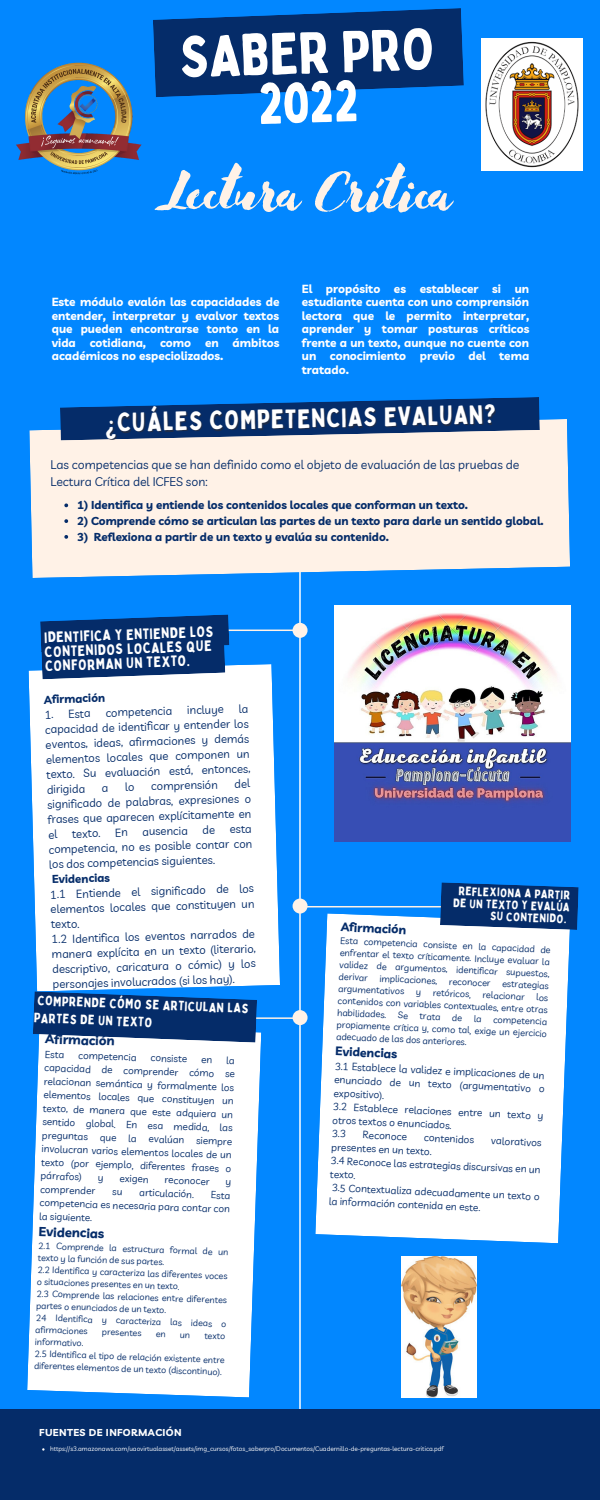
<style>
.page{position:relative;width:600px;height:1500px;background:#0287ff}
.page>*{position:absolute;margin:0;border:0;box-sizing:border-box;transform-origin:0 0}
.t1{font:61.8px "Advetime";color:#fff2e7}
.t2{font:57.6px/49.4px "Bobby Jones";color:#fff;text-align:center}
.t3{font:26px "Bobby Jones";color:#fff}
.t4{font:14.7px/14.3px "Bobby Jones";color:#fff}
.t5{font:13.3px "Bobby Jones";color:#fff}
.t6{font:700 13px "Livvic";color:#052c69}
.t7{font:12.2px/16.5px "Livvic";color:#052c69}
.t8{font:700 12.2px "Livvic";color:#052c69}
.t9{font:12px/12px "Bobby Jones";color:#fff;text-align:right}
.t10{font:700 11.7px/13.5px "Livvic";color:#fff;text-align:justify}
.t11{font:700 11.5px "Livvic";color:#052c69}
.t12{font:11.4px/14.8px "Livvic";color:#052c69;text-align:justify}
.t13{font:700 11.4px "Livvic";color:#052c69}
.t14{font:10.2px/13.8px "Livvic";color:#052c69}
.t15{font:10px/13.5px "Livvic";color:#052c69;text-align:justify}
.t16{font:700 10px "Livvic";letter-spacing:.04em;color:#fff}
.t17{font:9.2px/12.3px "Livvic";color:#052c69;text-align:justify}
.t18{font:9px/12px "Livvic";color:#052c69}
.t19{font:6.4px "Livvic";color:#fff}
</style>
<div class="page">
<hr style="left:299px;top:517px;width:2px;height:892px;background:#fff">
<div style="left:29px;top:419px;width:541px;height:159px;background:#fff2e7"></div>
<hr style="left:212px;top:630px;width:86px;height:1px;background:#fff2e7">
<hr style="left:120px;top:1017px;width:179px;height:2px;background:#fff2e7">
<hr style="left:307px;top:906px;width:135px;height:1px;background:#fff2e7">
<div style="left:293px;top:623px;width:15px;height:15px;background:#fff2e7;border-radius:50%"></div>
<div style="left:293px;top:899px;width:15px;height:15px;background:#fff2e7;border-radius:50%"></div>
<div style="left:0;top:1409px;width:600px;height:91px;background:#052c69"></div>
<div style="left:29px;top:664px;width:251px;height:327px;background:#fff"></div>
<svg style="left:315px;top:913px;width:255px;height:330px;fill:#fff"></svg>
<div style="left:27px;top:1032px;width:234px;height:365px;background:#fff"></div>
<div style="left:293px;top:1010px;width:15px;height:15px;background:#fff2e7;border-radius:50%"></div>
<svg style="left:60px;top:397px;width:480px;height:43px"></svg>
<svg style="left:33px;top:991px;width:224px;height:52px"></svg>
<svg style="left:440px;top:882px;width:139px;height:48px"></svg>
<svg style="left:40px;top:614px;width:189px;height:65px"></svg>
<svg style="left:153px;top:8px;width:311px;height:89px"></svg>
<img style="left:16px;top:62px;width:126px;height:113px">
<img style="left:334px;top:605px;width:236px;height:236px">
<img style="left:402px;top:1256px;width:74px;height:141px">
<img style="left:482px;top:39px;width:100px;height:132px">
<svg style="left:64px;top:503px;width:4px;height:4px"></svg>
<svg style="left:64px;top:519px;width:4px;height:4px"></svg>
<svg style="left:64px;top:535px;width:4px;height:4px"></svg>
<svg style="left:202px;top:1058px;width:10px;height:5px"></svg>
<svg style="left:98px;top:1176px;width:5px;height:7px"></svg>
<svg style="left:226px;top:1180px;width:5px;height:8px"></svg>
<svg style="left:112px;top:1190px;width:10px;height:5px"></svg>
<svg style="left:156px;top:1332px;width:9px;height:5px"></svg>
<svg style="left:181px;top:1333px;width:9px;height:5px"></svg>
<svg style="left:416px;top:991px;width:5px;height:6px"></svg>
<svg style="left:332px;top:1130px;width:13px;height:8px"></svg>
<svg style="left:102px;top:786px;width:6px;height:6px"></svg>
<svg style="left:126px;top:783px;width:8px;height:8px"></svg>
<svg style="left:116px;top:828px;width:11px;height:8px"></svg>
<svg style="left:203px;top:825px;width:12px;height:9px"></svg>
<p class="t2" style="left:178px;top:31px;width:257px;rotate:-2deg">SABER PRO<br>2022</p>
<p class="t1" style="left:154px;top:150px;width:298px">Lectura Crítica</p>
<p class="t10" style="left:52px;top:295px;width:229px">Este módulo evalón las capacidades de entender, interpretar y evalvor textos que pueden encontrarse tonto en la vida cotidiana, como en ámbitos académicos no especiolizados.</p>
<p class="t10" style="left:302px;top:282px;width:229px">El propósito es establecer si un estudiante cuenta con uno comprensión lectora que le permito interpretar, aprender y tomar posturas críticos frente a un texto, aunque no cuente con un conocimiento previo del tema tratado.</p>
<p class="t3" style="left:105px;top:405px;width:392px;rotate:-1deg">¿CUÁLES COMPETENCIAS EVALUAN?</p>
<p class="t7" style="left:50px;top:456px;width:470px">Las competencias que se han definido como el objeto de evaluación de las pruebas de<br>Lectura Crítica del ICFES son:</p>
<p class="t11" style="left:77px;top:498px;width:392px">1) Identifica y entiende los contenidos locales que conforman un texto.</p>
<p class="t11" style="left:77px;top:514px;width:468px">2) Comprende cómo se articulan las partes de un texto para darle un sentido global.</p>
<p class="t11" style="left:77px;top:529px;width:313px">3) Reflexiona a partir de un texto y evalúa su contenido.</p>
<p class="t4" style="left:44px;top:630px;width:171px;rotate:-2deg">IDENTIFICA Y ENTIENDE LOS<br>CONTENIDOS LOCALES QUE<br>CONFORMAN UN TEXTO.</p>
<p class="t13" style="left:44px;top:692px;width:63px;rotate:-2deg">Afirmación</p>
<p class="t12" style="left:44px;top:707px;width:48px;rotate:-2deg">1. Esta</p>
<p class="t12" style="left:105px;top:705px;width:68px;rotate:-2deg">competencia</p>
<p class="t12" style="left:187px;top:703px;width:38px;rotate:-2deg">incluye</p>
<p class="t12" style="left:44px;top:708px;width:206px;text-indent:195px;rotate:-2deg">la capacidad de identificar y entender los eventos, ideas, afirmaciones y demás elementos locales que componen un texto. Su evaluación está, entonces, dirigida</p>
<p class="t12" style="left:46px;top:783px;width:205px;text-indent:188px;rotate:-2deg">del significado de palabras, expresiones o frases que aparecen explícitamente en el</p>
<p class="t12" style="left:151px;top:779px;width:68px;rotate:-2deg">comprensión</p>
<p class="t12" style="left:48px;top:828px;width:205px;text-indent:182px;rotate:-2deg">esta competencia, no es posible contar con los dos competencias siguientes.</p>
<p class="t13" style="left:52px;top:872px;width:59px;rotate:-2deg">Evidencias</p>
<p class="t12" style="left:50px;top:887px;width:206px;rotate:-2deg">1.1 Entiende el significado de los elementos locales que constituyen un texto.</p>
<p class="t12" style="left:51px;top:932px;width:206px;rotate:-2deg">1.2 Identifica los eventos narrados de manera explícita en un texto (literario, descriptivo, caricatura o cómic) y los personajes involucrados (si los hay).</p>
<p class="t12" style="left:72px;top:826px;width:30px;rotate:-2deg">texto.</p>
<p class="t12" style="left:142px;top:824px;width:47px;rotate:-2deg">ausencia</p>
<p class="t5" style="left:38px;top:992px;width:212px;rotate:2deg">COMPRENDE CÓMO SE ARTICULAN LAS</p>
<p class="t5" style="left:34px;top:1010px;width:120px;rotate:2deg">PARTES DE UN TEXTO</p>
<p class="t6" style="left:46px;top:1030px;width:71px;rotate:2deg">Afirmación</p>
<p class="t15" style="left:45px;top:1047px;width:21px;rotate:2deg">Esta</p>
<p class="t15" style="left:79px;top:1048px;width:60px;rotate:2deg">competencia</p>
<p class="t15" style="left:151px;top:1051px;width:38px;rotate:2deg">consiste</p>
<p class="t15" style="left:45px;top:1047px;width:192px;text-indent:182px;rotate:2deg">la capacidad de comprender cómo se relacionan semántica y formalmente los elementos locales que constituyen un texto, de manera que este adquiera un sentido global. En esa medida, las preguntas que la evalúan siempre involucran varios elementos locales de un texto (por ejemplo, diferentes frases o párrafos)</p>
<p class="t15" style="left:120px;top:1171px;width:31px;rotate:2deg">exigen</p>
<p class="t15" style="left:165px;top:1173px;width:46px;rotate:2deg">reconocer</p>
<p class="t15" style="left:40px;top:1182px;width:57px;rotate:2deg">comprender</p>
<p class="t15" style="left:140px;top:1185px;width:56px;rotate:2deg">articulación.</p>
<p class="t15" style="left:40px;top:1182px;width:192px;text-indent:171px;rotate:2deg">Esta competencia es necesaria para contar con la siguiente.</p>
<p class="t6" style="left:39px;top:1223px;width:67px;rotate:2deg">Evidencias</p>
<p class="t18" style="left:39px;top:1239px;width:192px;rotate:2deg">2.1 Comprende la estructura formal de un texto y la función de sus partes.</p>
<p class="t18" style="left:38px;top:1263px;width:192px;rotate:2deg">2.2 Identifica y caracteriza las diferentes voces o situaciones presentes en un texto.</p>
<p class="t18" style="left:37px;top:1287px;width:192px;rotate:2deg">2.3 Comprende las relaciones entre diferentes partes o enunciados de un texto.</p>
<p class="t18" style="left:36px;top:1311px;width:192px;rotate:2deg">24 Identifica y caracteriza las ideas o afirmaciones</p>
<p class="t18" style="left:102px;top:1326px;width:41px;rotate:2deg">presentes</p>
<p class="t18" style="left:205px;top:1329px;width:22px;rotate:2deg">texto</p>
<p class="t18" style="left:35px;top:1335px;width:50px;rotate:2deg">informativo.</p>
<p class="t18" style="left:35px;top:1347px;width:192px;rotate:2deg">2.5 Identifica el tipo de relación existente entre diferentes elementos de un texto (discontinuo).</p>
<p class="t9" style="left:454px;top:884px;width:118px;rotate:2deg">REFLEXIONA A PARTIR<br>DE UN TEXTO Y EVALÚA<br>SU CONTENIDO.</p>
<p class="t8" style="left:341px;top:919px;width:67px;rotate:3deg">Afirmación</p>
<p class="t17" style="left:341px;top:934px;width:212px;line-height:11.9px;rotate:3deg">Esta competencia consiste en la capacidad de enfrentar el texto críticamente. Incluye evaluar la validez de argumentos, identificar supuestos,</p>
<p class="t17" style="left:339px;top:970px;width:31px;rotate:3deg">derivar</p>
<p class="t17" style="left:380px;top:972px;width:59px;rotate:3deg">implicaciones,</p>
<p class="t17" style="left:449px;top:975px;width:43px;rotate:3deg">reconocer</p>
<p class="t17" style="left:503px;top:977px;width:48px;rotate:3deg">estrategias</p>
<p class="t17" style="left:339px;top:982px;width:68px;rotate:3deg">argumentativos</p>
<p class="t17" style="left:433px;top:986px;width:40px;rotate:3deg">retóricos,</p>
<p class="t17" style="left:483px;top:988px;width:44px;rotate:3deg">relacionar</p>
<p class="t17" style="left:339px;top:980px;width:212px;text-indent:198px;rotate:3deg">los contenidos con variables contextuales, entre otras habilidades. Se trata de la competencia propiamente crítica y, como tal, exige un ejercicio adecuado de las dos anteriores.</p>
<p class="t8" style="left:336px;top:1043px;width:63px;rotate:3deg">Evidencias</p>
<p class="t14" style="left:335px;top:1058px;width:212px;text-align:justify;rotate:3deg">3.1 Establece la validez e implicaciones de un enunciado de un texto (argumentativo o expositivo).</p>
<p class="t14" style="left:334px;top:1099px;width:212px;rotate:3deg">3.2 Establece relaciones entre un texto y otros textos o enunciados.</p>
<p class="t14" style="left:363px;top:1128px;width:46px;rotate:3deg">Reconoce</p>
<p class="t14" style="left:424px;top:1130px;width:52px;rotate:3deg">contenidos</p>
<p class="t14" style="left:491px;top:1133px;width:52px;rotate:3deg">valorativos</p>
<p class="t14" style="left:332px;top:1139px;width:102px;rotate:3deg">presentes en un texto.</p>
<p class="t14" style="left:331px;top:1152px;width:212px;line-height:14.3px;rotate:3deg">3.4 Reconoce las estrategias discursivas en un texto.</p>
<p class="t14" style="left:330px;top:1180px;width:212px;rotate:3deg">3.5 Contextualiza adecuadamente un texto o la información contenida en este.</p>
<p class="t16" style="left:39px;top:1426px;width:144px">FUENTES DE INFORMACIÓN</p>
<p class="t19" style="left:50px;top:1445px;width:395px">https://s3.amazonaws.com/uaovirtualasset/assets/img_cursos/fotos_saberpro/Documentos/Cuadernillo-de-preguntas-lectura-critica.pdf</p>
</div>
